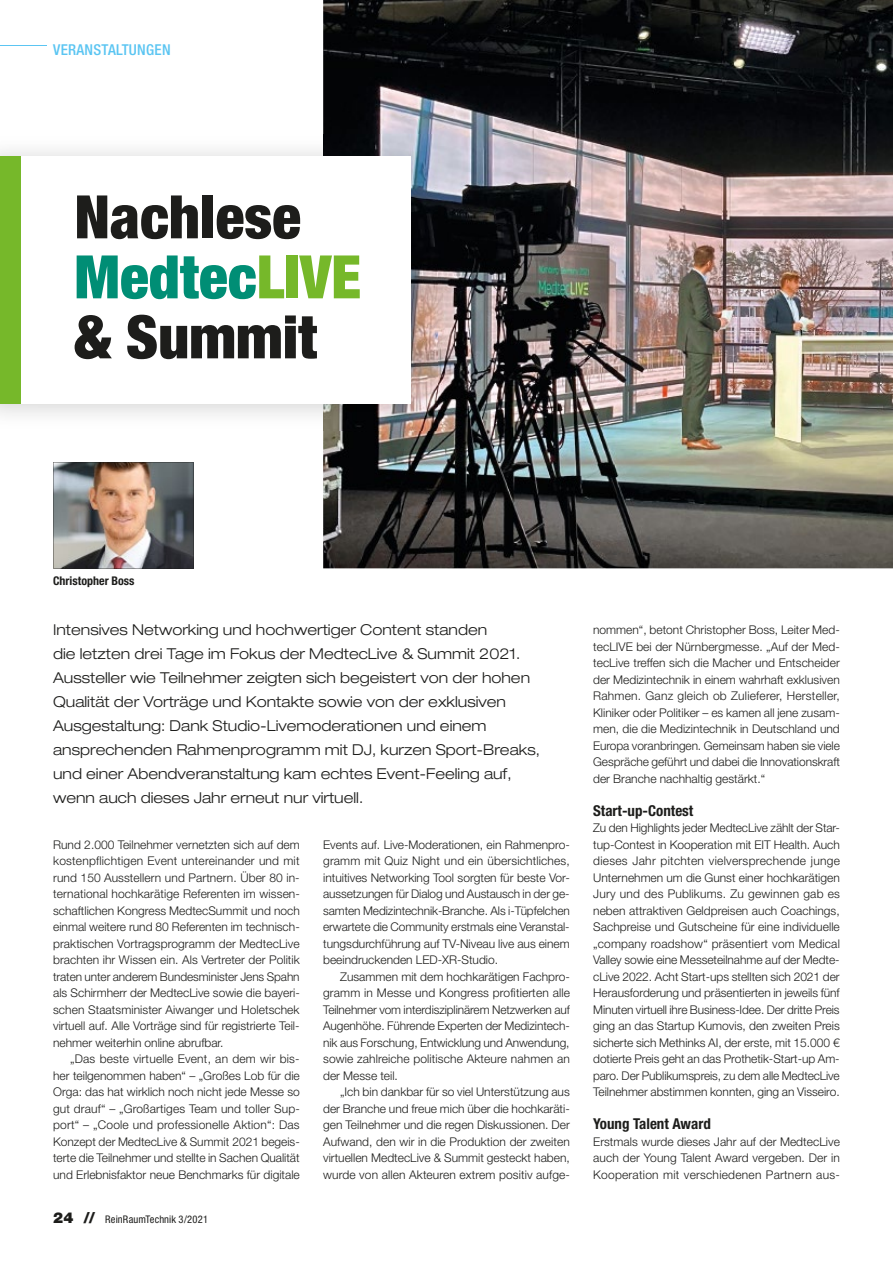
<style>
.page{position:relative;width:893px;height:1263px;background:#fff}
.page>*{position:absolute;margin:0;border:0;box-sizing:border-box;transform-origin:0 0}
.t1{font:900 condensed 60px/60px "Helvetica Neue LT Std";color:#1d1d1b}
.t2{font:300 expanded 15px/24px "Helvetica Neue LT Std";color:#1d1d1b}
.t3{font:700 condensed 15px "Helvetica Neue LT Std";color:#1d1d1b}
.t4{font:500 condensed 15px "Helvetica Neue LT Std";letter-spacing:.02em;color:#5bc5f2}
.t5{font:300 12px/16.5px "Helvetica Neue LT Std";color:#1d1d1b;text-align:justify}
.t6{font:700 condensed 12px "Helvetica Neue LT Std";color:#1d1d1b}
.t7{font:condensed 10.5px "Helvetica Neue LT Std";letter-spacing:.01em;color:#1d1d1b}
.s1{color:#008e75}
.s2{color:#76b82a}
.s3{font-weight:900;font-stretch:normal;font-size:15px}
</style>
<div class="page">
<img style="left:53px;top:462px;width:140px;height:106px">
<img style="left:323px;top:0;width:570px;height:568px">
<img style="left:0;top:135px;width:437px;height:295px">
<div style="left:0;top:156px;width:21px;height:247px;background:#76b82a"></div>
<div style="left:21px;top:156px;width:389px;height:247px;background:#fff"></div>
<hr style="left:0;top:45px;width:47px;height:1px;background:#5bc5f2">
<p class="t4" style="left:53px;top:41px;width:119px">VERANSTALTUNGEN</p>
<h1 class="t1" style="left:74px;top:186px;width:288px">Nachlese<br><span class="s1">Medtec</span><span class="s2">LIVE </span>&amp; Summit</h1>
<p class="t6" style="left:53px;top:573px;width:83px">Christopher Boss</p>
<p class="t2" style="left:53px;top:617px;width:488px">Intensives Networking und hochwertiger Content standen<br>die letzten drei Tage im Fokus der MedtecLive &amp; Summit 2021.<br>Aussteller wie Teilnehmer zeigten sich begeistert von der hohen Qualität der Vorträge und Kontakte sowie von der exklusiven Ausgestaltung: Dank Studio-Livemoderationen und einem ansprechenden Rahmenprogramm mit DJ, kurzen Sport-Breaks, und einer Abendveranstaltung kam echtes Event-Feeling auf, wenn auch dieses Jahr erneut nur virtuell.</p>
<p class="t5" style="left:53px;top:836px;width:248px">Rund 2.000 Teilnehmer vernetzten sich auf dem kostenpflichtigen Event untereinander und mit rund 150 Ausstellern und Partnern. Über 80 in&shy;ternational hochkarätige Referenten im wissen&shy;schaftlichen Kongress MedtecSummit und noch einmal weitere rund 80 Referenten im technisch&shy;praktischen Vortragsprogramm der MedtecLive brachten ihr Wissen ein. Als Vertreter der Politik traten unter anderem Bundesminister Jens Spahn als Schirmherr der MedtecLive sowie die bayeri&shy;schen Staatsminister Aiwanger und Holetschek virtuell auf. Alle Vorträge sind für registrierte Teil&shy;nehmer weiterhin online abrufbar.</p>
<p class="t5" style="left:53px;top:1051px;width:248px;text-indent:17px">„Das beste virtuelle Event, an dem wir bis&shy;her teilgenommen haben“ – „Großes Lob für die Orga: das hat wirklich noch nicht jede Messe so gut drauf“ – „Großartiges Team und toller Sup&shy;port“ – „Coole und professionelle Aktion“: Das Konzept der MedtecLive &amp; Summit 2021 begeis&shy;terte die Teilnehmer und stellte in Sachen Qualität und Erlebnisfaktor neue Benchmarks für digitale</p>
<p class="t7" style="left:53px;top:1213px;width:156px"><span class="s3">24 //</span> ReinRaumTechnik 3/2021</p>
<p class="t5" style="left:323px;top:836px;width:248px">Events auf. Live-Moderationen, ein Rahmenpro&shy;gramm mit Quiz Night und ein übersichtliches, intuitives Networking Tool sorgten für beste Vor&shy;aussetzungen für Dialog und Austausch in der ge&shy;samten Medizintechnik-Branche. Als i-Tüpfelchen erwartete die Community erstmals eine Veranstal&shy;tungsdurchführung auf TV-Niveau live aus einem beeindruckenden LED-XR-Studio.</p>
<p class="t5" style="left:323px;top:968px;width:248px;text-indent:17px">Zusammen mit dem hochkarätigen Fachpro&shy;gramm in Messe und Kongress profitierten alle Teilnehmer vom interdisziplinärem Netzwerken auf Augenhöhe. Führende Experten der Medizintech&shy;nik aus Forschung, Entwicklung und Anwendung, sowie zahlreiche politische Akteure nahmen an der Messe teil.</p>
<p class="t5" style="left:323px;top:1084px;width:248px;text-indent:17px">„Ich bin dankbar für so viel Unterstützung aus der Branche und freue mich über die hochkaräti&shy;gen Teilnehmer und die regen Diskussionen. Der Aufwand, den wir in die Produktion der zweiten virtuellen MedtecLive &amp; Summit gesteckt haben, wurde von allen Akteuren extrem positiv aufge-</p>
<p class="t5" style="left:593px;top:622px;width:248px">nommen“, betont Christopher Boss, Leiter Med&shy;tecLIVE bei der Nürnbergmesse. „Auf der Med&shy;tecLive treffen sich die Macher und Entscheider der Medizintechnik in einem wahrhaft exklusiven Rahmen. Ganz gleich ob Zulieferer, Hersteller, Kliniker oder Politiker – es kamen all jene zusam&shy;men, die die Medizintechnik in Deutschland und Europa voranbringen. Gemeinsam haben sie viele Gespräche geführt und dabei die Innovationskraft der Branche nachhaltig gestärkt.“</p>
<p class="t3" style="left:593px;top:801px;width:102px">Start-up-Contest</p>
<p class="t5" style="left:593px;top:820px;width:248px">Zu den Highlights jeder MedtecLive zählt der Star&shy;tup-Contest in Kooperation mit EIT Health. Auch dieses Jahr pitchten vielversprechende junge Unternehmen um die Gunst einer hochkarätigen Jury und des Publikums. Zu gewinnen gab es neben attraktiven Geldpreisen auch Coachings, Sachpreise und Gutscheine für eine individuelle „company roadshow“ präsentiert vom Medical Valley sowie eine Messeteilnahme auf der Medte&shy;cLive 2022. Acht Start-ups stellten sich 2021 der Herausforderung und präsentierten in jeweils fünf Minuten virtuell ihre Business-Idee. Der dritte Preis ging an das Startup Kumovis, den zweiten Preis sicherte sich Methinks AI, der erste, mit 15.000 € dotierte Preis geht an das Prothetik-Start-up Am&shy;paro. Der Publikumspreis, zu dem alle MedtecLive Teilnehmer abstimmen konnten, ging an Visseiro.</p>
<p class="t3" style="left:593px;top:1115px;width:119px">Young Talent Award</p>
<p class="t5" style="left:593px;top:1133px;width:248px">Erstmals wurde dieses Jahr auf der MedtecLive auch der Young Talent Award vergeben. Der in Kooperation mit verschiedenen Partnern aus-</p>
</div>
